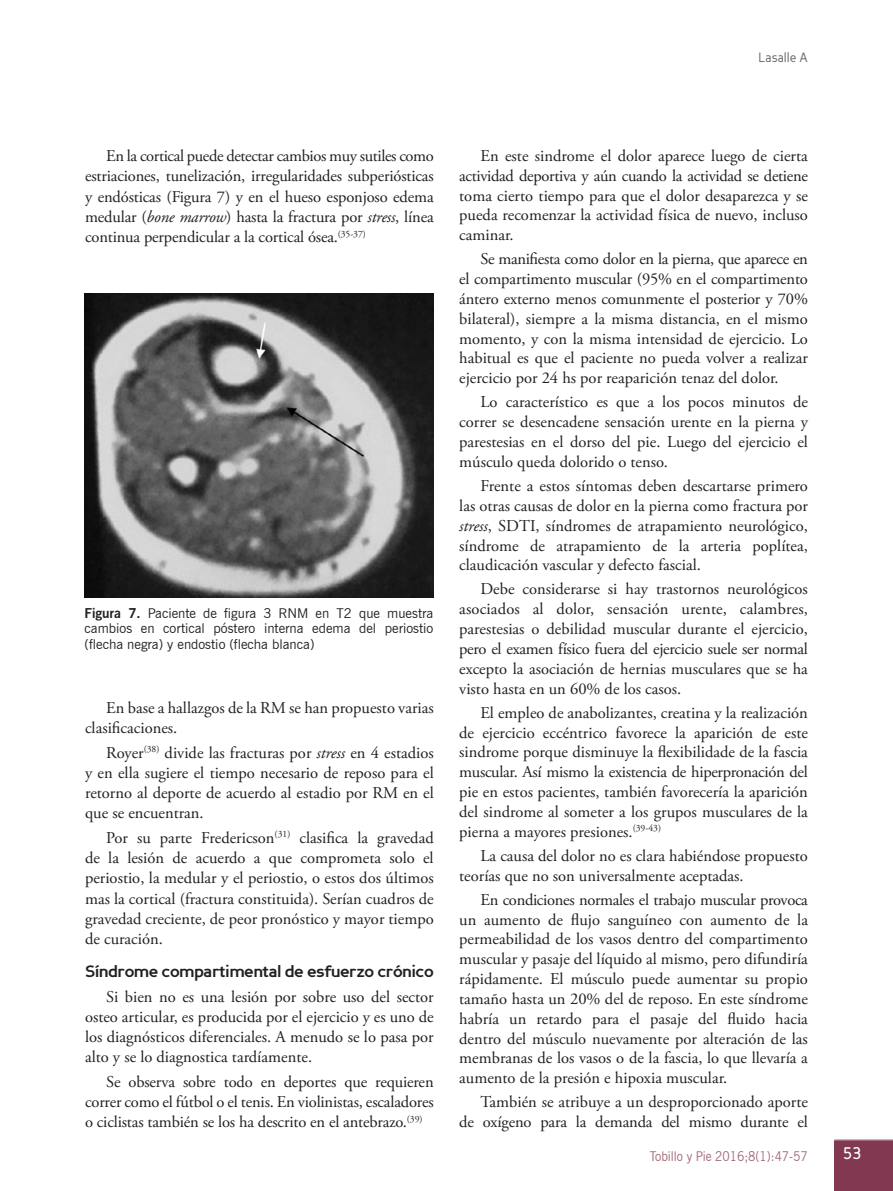
<style>
.page{position:relative;width:893px;height:1191px;background:#fff}
.page>*{position:absolute;margin:0;border:0;box-sizing:border-box;transform-origin:0 0}
.t1{font:21px "Perspective Sans";color:#fff;scale:.9 1}
.t2{font:16.5px/19.8px "Adobe Garamond Pro";color:#231f20;text-align:justify}
.t3{font:700 16.5px "Perspective Sans";letter-spacing:-.03em;color:#231f20}
.t4{font:13.5px/15.8px "News Gothic BT";color:#231f20;text-align:justify}
.t5{font:13.5px "News Gothic BT";color:#9f6875;scale:.9 1}
.t6{font:13.5px "Perspective Sans";color:#6c6d70;scale:.9 1}
.s1{font-style:italic}
.s2{font-weight:700}
</style>
<div class="page">
<div style="left:834px;top:1141px;width:59px;height:50px;background:#823850"></div>
<hr style="left:834px;top:1139px;width:59px;height:2px;background:#9f6875">
<img style="left:85px;top:293px;width:348px;height:304px">
<p class="t6" style="left:758px;top:49px;width:56px">Lasalle A</p>
<p class="t2" style="left:85px;top:146px;width:350px;line-height:20.4px;text-indent:21px">En la cortical puede detectar cambios muy sutiles como estriaciones, tunelización, irregularidades subperiósticas y endósticas (Figura 7) y en el hueso esponjoso edema medular (<span class="s1">bone marrow</span>) hasta la fractura por <span class="s1">stress</span>, línea continua perpendicular a la cortical ósea.<sup>(35-37)</sup></p>
<p class="t2" style="left:459px;top:146px;width:350px;text-indent:21px">En este sindrome el dolor aparece luego de cierta actividad deportiva y aún cuando la actividad se detiene toma cierto tiempo para que el dolor desaparezca y se pueda recomenzar la actividad física de nuevo, incluso caminar.</p>
<p class="t2" style="left:459px;top:250px;width:350px;text-indent:21px">Se manifiesta como dolor en la pierna, que aparece en el compartimento muscular (95% en el compartimento ántero externo menos comunmente el posterior y 70% bilateral), siempre a la misma distancia, en el mismo momento, y con la misma intensidad de ejercicio. Lo habitual es que el paciente no pueda volver a realizar ejercicio por 24 hs por reaparición tenaz del dolor.</p>
<p class="t2" style="left:459px;top:393px;width:350px;text-indent:21px">Lo característico es que a los pocos minutos de correr se desencadene sensación urente en la pierna y parestesias en el dorso del pie. Luego del ejercicio el músculo queda dolorido o tenso.</p>
<p class="t2" style="left:459px;top:476px;width:350px;text-indent:21px">Frente a estos síntomas deben descartarse primero las otras causas de dolor en la pierna como fractura por <span class="s1">stress</span>, SDTI, síndromes de atrapamiento neurológico, síndrome de atrapamiento de la arteria poplítea, claudicación vascular y defecto fascial.</p>
<p class="t2" style="left:459px;top:580px;width:350px;text-indent:21px">Debe considerarse si hay trastornos neurológicos asociados al dolor, sensación urente, calambres, parestesias o debilidad muscular durante el ejercicio, pero el examen físico fuera del ejercicio suele ser normal excepto la asociación de hernias musculares que se ha visto hasta en un 60% de los casos.</p>
<p class="t2" style="left:459px;top:703px;width:350px;text-indent:21px">El empleo de anabolizantes, creatina y la realización de ejercicio eccéntrico favorece la aparición de este sindrome porque disminuye la flexibilidade de la fascia muscular. Así mismo la existencia de hiperpronación del pie en estos pacientes, también favorecería la aparición del sindrome al someter a los grupos musculares de la pierna a mayores presiones.<sup>(39-43)</sup></p>
<p class="t2" style="left:459px;top:846px;width:350px;text-indent:21px">La causa del dolor no es clara habiéndose propuesto teorías que no son universalmente aceptadas.</p>
<p class="t2" style="left:459px;top:890px;width:350px;text-indent:21px">En condiciones normales el trabajo muscular provoca un aumento de flujo sanguíneo con aumento de la permeabilidad de los vasos dentro del compartimento muscular y pasaje del líquido al mismo, pero difundiría rápidamente. El músculo puede aumentar su propio tamaño hasta un 20% del de reposo. En este síndrome habría un retardo para el pasaje del fluido hacia dentro del músculo nuevamente por alteración de las membranas de los vasos o de la fascia, lo que llevaría a aumento de la presión e hipoxia muscular.</p>
<p class="t2" style="left:459px;top:1092px;width:350px;text-align:right">También se atribuye a un desproporcionado aporte<br>de oxígeno para la demanda del mismo durante el</p>
<p class="t4" style="left:85px;top:605px;width:350px"><span class="s2">Figura 7.</span> Paciente de figura 3 RNM en T2 que muestra cambios en cortical póstero interna edema del periostio (flecha negra) y endostio (flecha blanca)</p>
<p class="t2" style="left:85px;top:698px;width:350px;line-height:20.2px;text-indent:21px">En base a hallazgos de la RM se han propuesto varias clasificaciones.</p>
<p class="t2" style="left:85px;top:743px;width:350px;line-height:20.2px;text-indent:21px">Royer<sup>(38)</sup> divide las fracturas por <span class="s1">stress</span> en 4 estadios y en ella sugiere el tiempo necesario de reposo para el retorno al deporte de acuerdo al estadio por RM en el que se encuentran.</p>
<p class="t2" style="left:85px;top:828px;width:350px;line-height:20.2px;text-indent:21px">Por su parte Fredericson<sup>(31)</sup> clasifica la gravedad de la lesión de acuerdo a que comprometa solo el periostio, la medular y el periostio, o estos dos últimos mas la cortical (fractura constituida). Serían cuadros de gravedad creciente, de peor pronóstico y mayor tiempo de curación.</p>
<p class="t3" style="left:85px;top:961px;width:350px">Síndrome compartimental de esfuerzo crónico</p>
<p class="t2" style="left:85px;top:986px;width:350px;line-height:20.2px;text-indent:21px">Si bien no es una lesión por sobre uso del sector osteo articular, es producida por el ejercicio y es uno de los diagnósticos diferenciales. A menudo se lo pasa por alto y se lo diagnostica tardíamente.</p>
<p class="t2" style="left:85px;top:1072px;width:350px;line-height:20.2px;text-indent:21px">Se observa sobre todo en deportes que requieren correr como el fútbol o el tenis. En violinistas, escaladores o ciclistas también se los ha descrito en el antebrazo.<sup>(39)</sup></p>
<p class="t5" style="left:650px;top:1147px;width:177px">Tobillo y Pie 2016;8(1):47-57</p>
<p class="t1" style="left:843px;top:1139px;width:23px">53</p>
</div>
